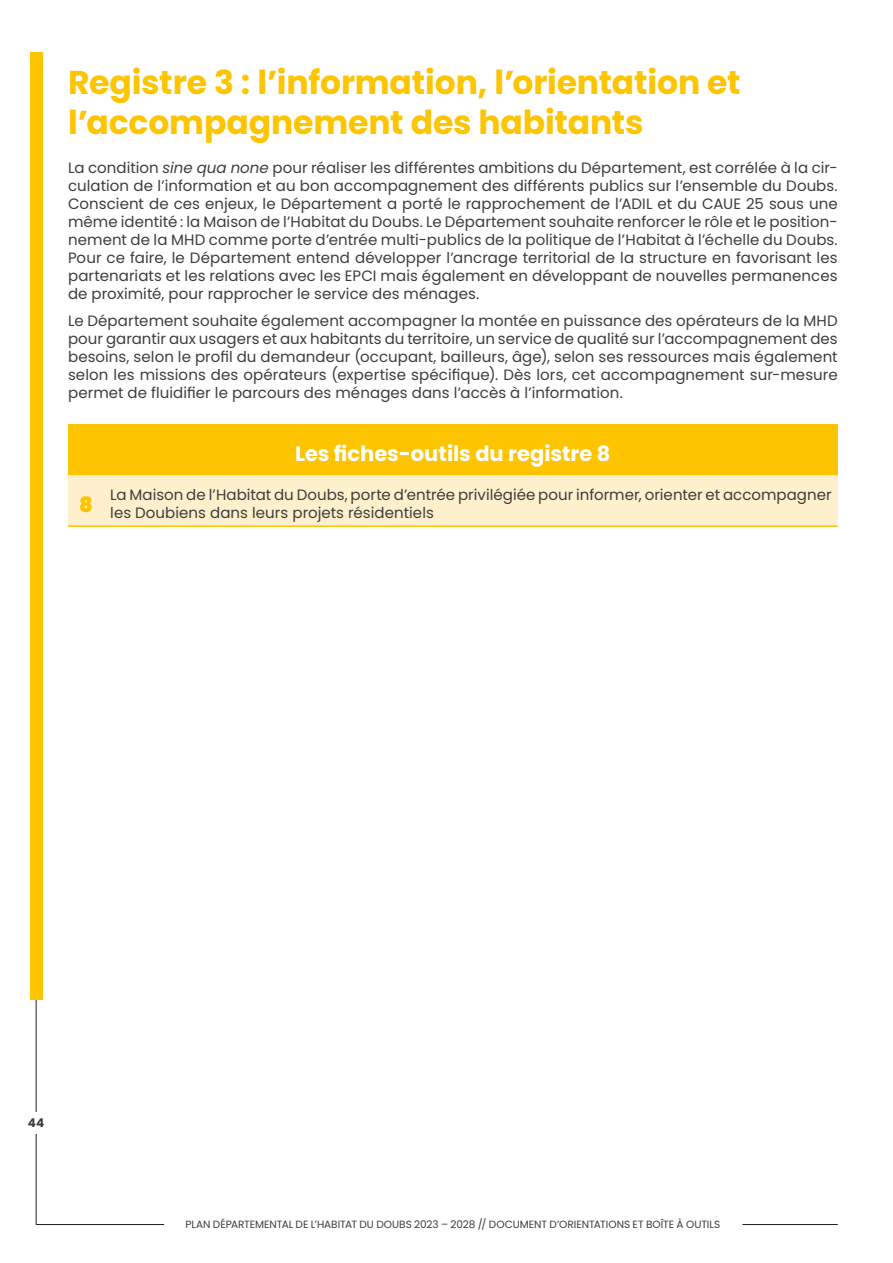
<style>
.page{position:relative;width:893px;height:1263px;background:#fff}
.page>*{position:absolute;margin:0;border:0;box-sizing:border-box;transform-origin:0 0}
.t1{font:700 33px/39.6px "Poppins";letter-spacing:-.005em;color:#fdc400}
.t2{font:700 21px "Poppins";color:#fff}
.t3{font:900 21px "Poppins";color:#fdc400}
.t4{font:15px/18px "Poppins";letter-spacing:.005em;color:#3d3d3c;text-align:justify}
.t5{font:700 12px "Poppins";color:#3d3d3c}
.t6{font:10.5px "Poppins";letter-spacing:-.01em;color:#3d3d3c}
.s1{font-style:italic}
</style>
<div class="page">
<hr style="left:36px;top:999px;width:1px;height:226px;background:#1d1d1b">
<hr style="left:36px;top:1224px;width:128px;height:1px;background:#1d1d1b">
<hr style="left:742px;top:1224px;width:96px;height:1px;background:#1d1d1b">
<div style="left:14px;top:1112px;width:45px;height:21px;background:#fff"></div>
<div style="left:68px;top:424px;width:770px;height:51px;background:#fdc400"></div>
<div style="left:68px;top:475px;width:770px;height:50px;background:#fff0cd"></div>
<hr style="left:68px;top:525px;width:36px;height:2px;background:#fdc400">
<hr style="left:104px;top:525px;width:734px;height:2px;background:#fdc400">
<div style="left:30px;top:52px;width:13px;height:947px;background:#fdc400"></div>
<h2 class="t1" style="left:68px;top:63px;width:674px">Registre 3 : l’information, l’orientation et l’accompagnement des habitants</h2>
<p class="t4" style="left:68px;top:159px;width:771px">La condition <span class="s1">sine qua none</span> pour réaliser les différentes ambitions du Département, est corrélée à la cir&shy;culation de l’information et au bon accompagnement des différents publics sur l’ensemble du Doubs.<br>Conscient de ces enjeux, le Département a porté le rapprochement de l’ADIL et du CAUE 25 sous une même identité : la Maison de l’Habitat du Doubs. Le Département souhaite renforcer le rôle et le position&shy;nement de la MHD comme porte d’entrée multi-publics de la politique de l’Habitat à l’échelle du Doubs.<br>Pour ce faire, le Département entend développer l’ancrage territorial de la structure en favorisant les partenariats et les relations avec les EPCI mais également en développant de nouvelles permanences de proximité, pour rapprocher le service des ménages.</p>
<p class="t4" style="left:68px;top:311px;width:771px">Le Département souhaite également accompagner la montée en puissance des opérateurs de la MHD pour garantir aux usagers et aux habitants du territoire, un service de qualité sur l’accompagnement des besoins, selon le profil du demandeur (occupant, bailleurs, âge), selon ses ressources mais également selon les missions des opérateurs (expertise spécifique). Dès lors, cet accompagnement sur-mesure permet de fluidifier le parcours des ménages dans l’accès à l’information.</p>
<p class="t2" style="left:295px;top:441px;width:317px">Les fiches-outils du registre 8</p>
<p class="t3" style="left:79px;top:492px;width:15px">8</p>
<p class="t4" style="left:110px;top:485px;width:723px">La Maison de l’Habitat du Doubs, porte d’entrée privilégiée pour informer, orienter et accompagner les Doubiens dans leurs projets résidentiels</p>
<p class="t5" style="left:28px;top:1115px;width:18px">44</p>
<p class="t6" style="left:186px;top:1218px;width:536px">PLAN DÉPARTEMENTAL DE L’HABITAT DU DOUBS 2023 – 2028 // DOCUMENT D’ORIENTATIONS ET BOÎTE À OUTILS</p>
</div>
